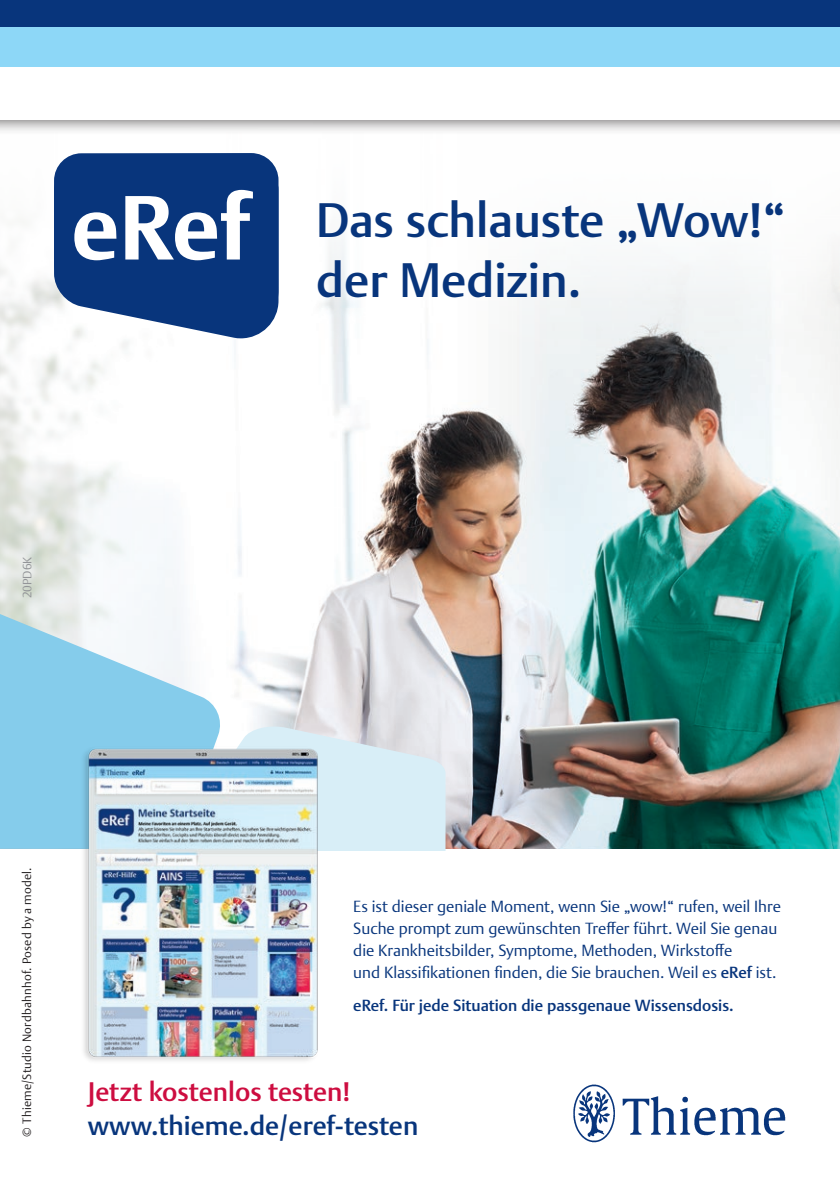
<style>
.page{position:relative;width:840px;height:1191px;background:#fff}
.page>*{position:absolute;margin:0;border:0;box-sizing:border-box;transform-origin:0 0}
.t1{font:700 89.8px "Thieme Argo 2008";color:#fff}
.t2{font:500 48px/60px "Thieme Argo 2011";color:#08357c}
.t3{font:500 26.6px "Thieme Argo 2011";color:#08357c}
.t4{font:500 26.6px "Thieme Argo 2011";color:#cd0d40}
.t5{font:300 16px/22px "Thieme Argo 2011";color:#08357c}
.t6{font:500 16px "Thieme Argo 2011";color:#08357c}
.t7{font:300 12px "Thieme Argo 2011";letter-spacing:.02em;color:#231f20}
.t8{font:300 12px "Thieme Argo 2011";color:#939598}
.s1{font-weight:500}
</style>
<div class="page">
<hr style="left:839px;top:256px;width:1px;height:393px;background:#8dd7f7">
<hr style="left:839px;top:0;width:1px;height:256px;background:#08357c">
<img style="left:254px;top:358px;width:585px;height:490px">
<svg style="left:0;top:358px;width:312px;height:341px"></svg>
<svg style="left:0;top:612px;width:223px;height:237px;fill:#85cceb"></svg>
<svg style="left:380px;top:726px;width:65px;height:125px;fill:#d8eef7"></svg>
<div style="left:0;top:0;width:839px;height:135px;background:#231f20;opacity:.8"></div>
<div style="left:0;top:0;width:839px;height:120px;background:#fff"></div>
<div style="left:0;top:27px;width:839px;height:40px;background:#8dd7f7"></div>
<div style="left:0;top:0;width:839px;height:27px;background:#08357c"></div>
<img style="left:573px;top:1084px;width:213px;height:59px">
<svg style="left:54px;top:153px;width:224px;height:185px"></svg>
<img style="left:67px;top:726px;width:313px;height:335px">
<h1 class="t1" style="left:71px;top:167px;width:180px">eRef</h1>
<h2 class="t2" style="left:316px;top:189px;width:471px">Das schlauste „Wow!“ der Medizin.</h2>
<p class="t8" style="left:19px;top:598px;width:43px;rotate:-90deg">20PD6K</p>
<p class="t7" style="left:19px;top:1136px;width:271px;rotate:-90deg">© Thieme/Studio Nordbahnhof. Posed by a model.</p>
<p class="t5" style="left:353px;top:895px;width:429px">Es ist dieser geniale Moment, wenn Sie „wow!“ rufen, weil Ihre Suche prompt zum gewünschten Treffer führt. Weil Sie genau die Krankheitsbilder, Symptome, Methoden, Wirkstoffe<br>und Klassifikationen finden, die Sie brauchen. Weil es <span class="s1">eRef</span> ist.</p>
<p class="t6" style="left:353px;top:995px;width:382px">eRef. Für jede Situation die passgenaue Wissensdosis.</p>
<h3 class="t4" style="left:88px;top:1073px;width:264px">Jetzt kostenlos testen!</h3>
<h3 class="t3" style="left:88px;top:1107px;width:332px">www.thieme.de/eref-testen</h3>
</div>
